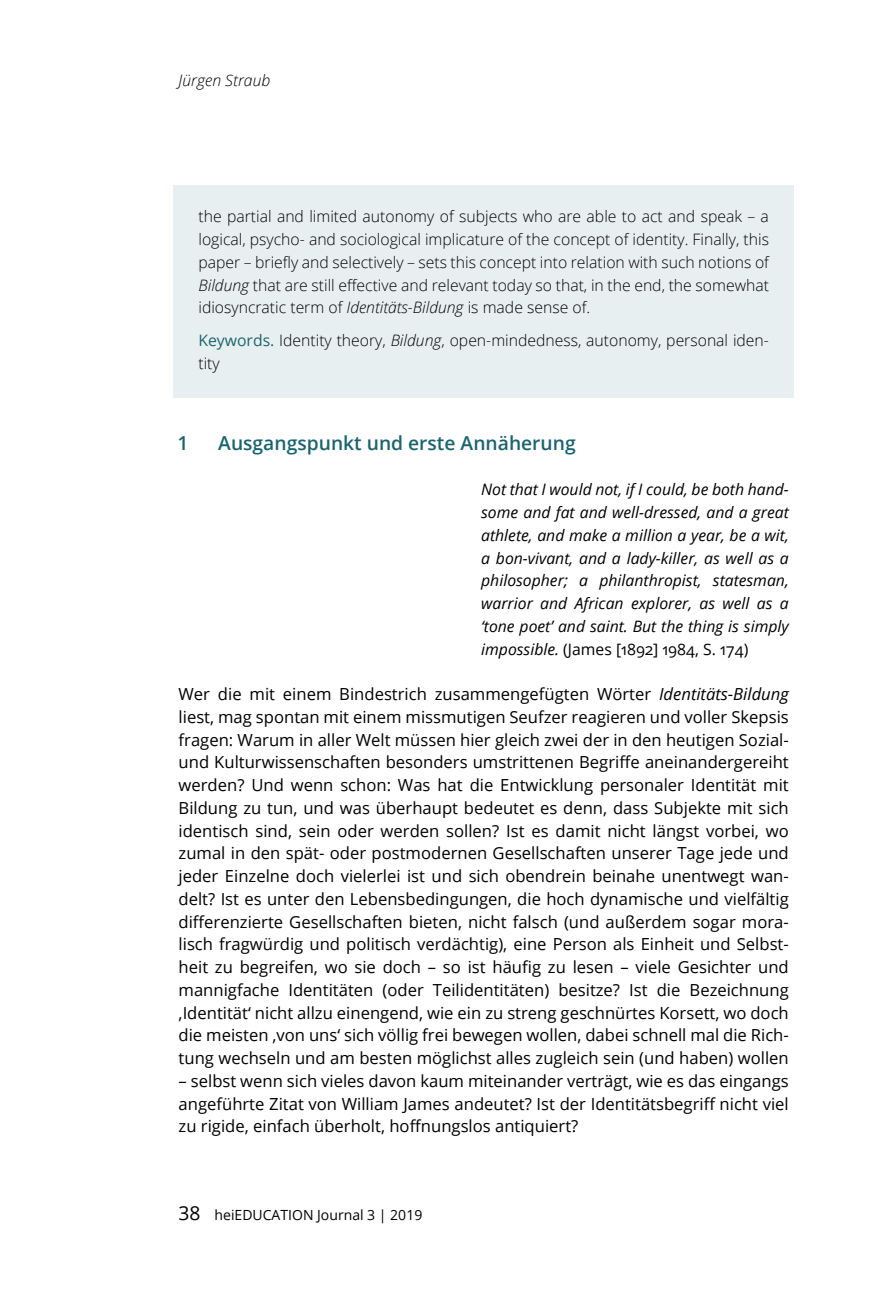
<style>
.page{position:relative;width:893px;height:1290px;background:#fff}
.page>*{position:absolute;margin:0;border:0;box-sizing:border-box;transform-origin:0 0}
.Überschrift_1{font:600 19.25px "Open Sans";color:#1c646d}
.Textkörper{font:16.62px/22.8px "Open Sans";color:#000;text-align:justify}
.Abstract_Zweitsprach{font:300 15.75px/22.8px "Open Sans";color:#000;text-align:justify}
.Textkörper_Anfangszi{font:italic 15.75px/22.8px "Open Sans";color:#000;text-align:justify}
.t1{font:italic 300 15.75px "Open Sans";letter-spacing:.005em;color:#000}
.t2{font:14px "Open Sans";color:#000}
.s1{font-style:italic}
.s2{font-weight:400;color:#1c646d}
.s3{font-style:normal}
.s4{font-size:19.25px}
</style>
<div class="page">
<div style="left:174px;top:185px;width:620px;height:157px;background:#e8eff0"></div>
<div style="left:174px;top:309px;width:620px;height:88px;background:#e8eff0"></div>
<p class="t1" style="left:179px;top:69px;width:93px">Jürgen Straub</p>
<p class="Abstract_Zweitsprach" style="left:198px;top:205px;width:572px">the partial and limited autonomy of subjects who are able to act and speak – a logical, psycho- and sociological implicature of the concept of identity. Finally, this paper – briefly and selectively – sets this concept into relation with such notions of <span class="s1">Bildung</span> that are still effective and relevant today so that, in the end, the somewhat idiosyncratic term of <span class="s1">Identitäts-Bildung</span> is made sense of.</p>
<p class="Abstract_Zweitsprach" style="left:198px;top:328px;width:572px"><span class="s2">Keywords.</span> Identity theory, <span class="s1">Bildung</span>, open-mindedness, autonomy, personal iden&shy;tity</p>
<p class="Überschrift_1" style="left:179px;top:430px;width:10px">1</p>
<p class="Überschrift_1" style="left:218px;top:430px;width:359px">Ausgangspunkt und erste Annäherung</p>
<p class="Textkörper_Anfangszi" style="left:481px;top:478px;width:309px">Not that I would not, if I could, be both hand&shy;some and fat and well-dressed, and a great athlete, and make a million a year, be a wit, a bon-vivant, and a lady-killer, as well as a philosopher; a philanthropist, statesman, warrior and African explorer, as well as a ‘tone poet’ and saint. But the thing is simply impossible. <span class="s3">(James [1892] 1984, S. 174)</span></p>
<p class="Textkörper" style="left:179px;top:682px;width:612px">Wer die mit einem Bindestrich zusammengefügten Wörter <span class="s1">Identitäts</span>-<span class="s1">Bildung </span>liest, mag spontan mit einem missmutigen Seufzer reagieren und voller Skepsis fragen: Warum in aller Welt müssen hier gleich zwei der in den heutigen Sozial&shy;und Kulturwissenschaften besonders umstrittenen Begriffe aneinandergereiht werden? Und wenn schon: Was hat die Entwicklung personaler Identität mit Bildung zu tun, und was überhaupt bedeutet es denn, dass Subjekte mit sich identisch sind, sein oder werden sollen? Ist es damit nicht längst vorbei, wo zumal in den spät- oder postmodernen Gesellschaften unserer Tage jede und jeder Einzelne doch vielerlei ist und sich obendrein beinahe unentwegt wan&shy;delt? Ist es unter den Lebensbedingungen, die hoch dynamische und vielfältig differenzierte Gesellschaften bieten, nicht falsch (und außerdem sogar mora&shy;lisch fragwürdig und politisch verdächtig), eine Person als Einheit und Selbst&shy;heit zu begreifen, wo sie doch – so ist häufig zu lesen – viele Gesichter und mannigfache Identitäten (oder Teilidentitäten) besitze? Ist die Bezeichnung ‚Identität‘ nicht allzu einengend, wie ein zu streng geschnürtes Korsett, wo doch die meisten ‚von uns‘ sich völlig frei bewegen wollen, dabei schnell mal die Rich&shy;tung wechseln und am besten möglichst alles zugleich sein (und haben) wollen</p>
<p class="Textkörper" style="left:179px;top:1069px;width:612px">– selbst wenn sich vieles davon kaum miteinander verträgt, wie es das eingangs angeführte Zitat von William James andeutet? Ist der Identitätsbegriff nicht viel zu rigide, einfach überholt, hoffnungslos antiquiert?</p>
<p class="t2" style="left:179px;top:1205px;width:245px"><span class="s4">38</span> heiEDUCATION Journal 3 | 2019</p>
</div>
